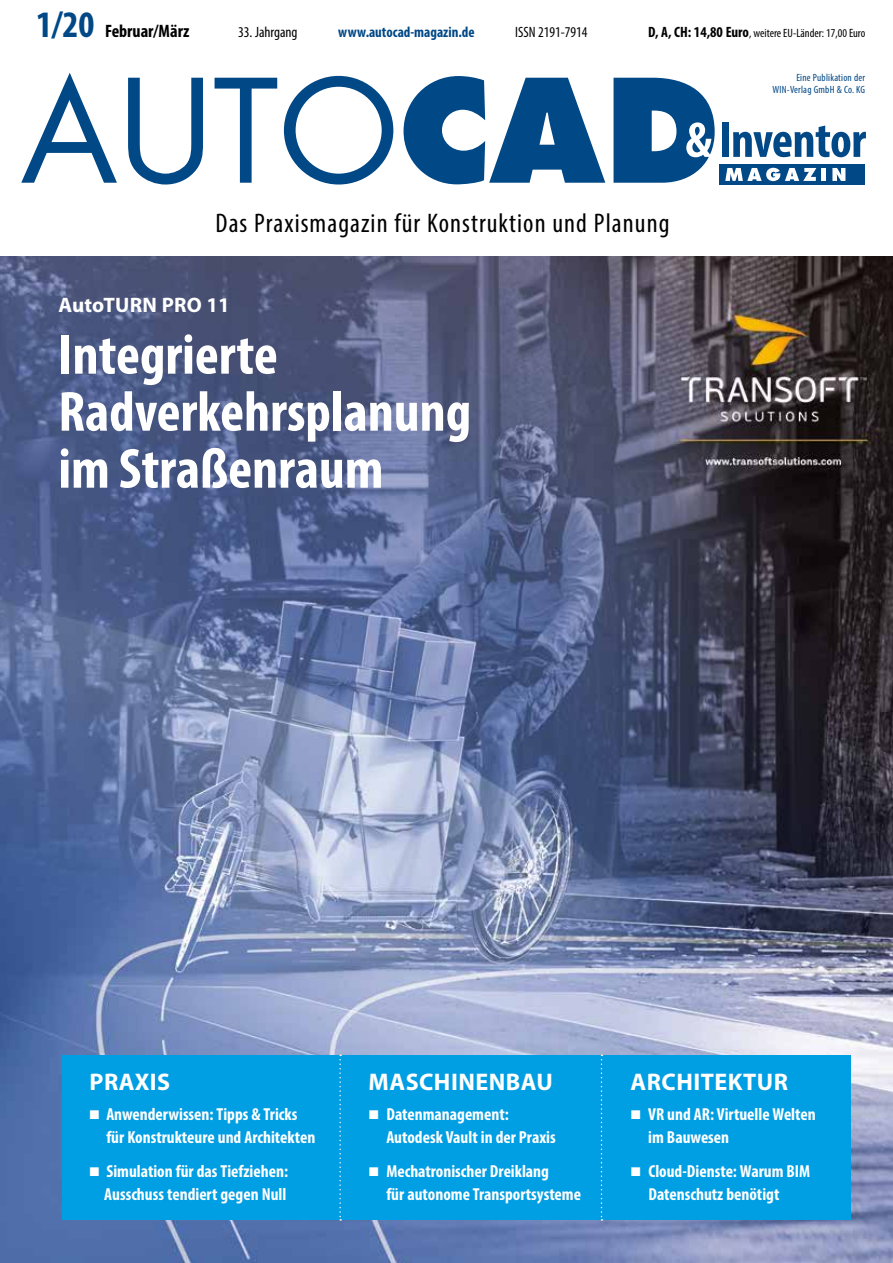
<style>
.page{position:relative;width:893px;height:1263px;background:#fff}
.page>*{position:absolute;margin:0;border:0;box-sizing:border-box;transform-origin:0 0}
.t1{font:700 condensed 57px/57px "Myriad Pro";color:#fff}
.t2{font:700 condensed 50.55px "Myriad Pro";letter-spacing:-.01em;color:#004886}
.t3{font:condensed 27px "Myriad Pro";letter-spacing:.04em;color:#000}
.t4{font:700 24.15px "Myriad Pro";letter-spacing:.02em;color:#fff}
.t5{font:700 21px "Myriad Pro";letter-spacing:.01em;color:#fff}
.t6{font:700 condensed 18px "Myriad Pro";color:#000}
.t7{font:700 condensed 17.4px/22.8px "Myriad Pro";color:#fff}
.t8{font:condensed 15px "Myriad Pro";color:#000}
.t9{font:700 condensed 15px "Myriad Pro";color:#004886}
.t10{font:condensed 12px "Myriad Pro";color:#000}
.t11{font:condensed 10.5px/12.6px "Myriad Pro";letter-spacing:.02em;color:#004886;text-align:right}
.s1{font-size:37.5px;color:#004886}
.s2{font-weight:700;font-size:15px}
.s3{color:#fff}
.s4{font-size:14.7px;color:#009ee3}
</style>
<div class="page">
<img style="left:0;top:256px;width:893px;height:1007px">
<svg style="left:21px;top:73px;width:96px;height:110px"></svg>
<svg style="left:128px;top:78px;width:75px;height:107px"></svg>
<svg style="left:215px;top:78px;width:62px;height:105px"></svg>
<svg style="left:284px;top:76px;width:109px;height:109px"></svg>
<svg style="left:404px;top:76px;width:201px;height:108px"></svg>
<svg style="left:614px;top:78px;width:101px;height:105px"></svg>
<div style="left:720px;top:164px;width:145px;height:20px;background:#004886"></div>
<svg style="left:725px;top:168px;width:91px;height:13px"></svg>
<hr style="left:822px;top:168px;width:4px;height:13px;background:#fff">
<svg style="left:832px;top:168px;width:13px;height:13px"></svg>
<div style="left:62px;top:1055px;width:788px;height:165px;background:#009ee3"></div>
<svg style="left:339px;top:1054px;width:2px;height:166px"></svg>
<svg style="left:601px;top:1054px;width:1px;height:166px"></svg>
<p class="t6" style="left:36px;top:20px;width:155px"><span class="s1">1/20</span> Februar/März</p>
<p class="t8" style="left:238px;top:23px;width:61px">33. Jahrgang</p>
<p class="t9" style="left:338px;top:23px;width:138px">www.autocad-magazin.de</p>
<p class="t8" style="left:515px;top:23px;width:74px">ISSN 2191-7914</p>
<p class="t10" style="left:648px;top:26px;width:219px"><span class="s2">D, A, CH: 14,80 Euro</span>, weitere EU-Länder: 17,00 Euro</p>
<p class="t11" style="left:772px;top:71px;width:94px">Eine Publikation der<br>WIN-Verlag GmbH &amp; Co. KG</p>
<h2 class="t2" style="left:685px;top:108px;width:182px"><span class="s3">&amp;</span> Inventor</h2>
<h3 class="t3" style="left:216px;top:207px;width:455px">Das Praxismagazin für Konstruktion und Planung</h3>
<p class="t5" style="left:58px;top:291px;width:173px">AutoTURN PRO 11</p>
<h1 class="t1" style="left:58px;top:325px;width:414px">Integrierte<br>Radverkehrsplanung im Straßenraum</h1>
<h3 class="t4" style="left:90px;top:1066px;width:82px">PRAXIS</h3>
<p class="t7" style="left:106px;top:1102px;width:210px">Anwenderwissen: Tipps &amp; Tricks für Konstrukteure und Architekten</p>
<p class="t7" style="left:104px;top:1159px;width:185px">Simulation für das Tiefziehen:<br>Ausschuss tendiert gegen Null</p>
<h3 class="t4" style="left:369px;top:1066px;width:186px">MASCHINENBAU</h3>
<p class="t7" style="left:386px;top:1102px;width:187px">Datenmanagement:<br>Autodesk Vault in der Praxis <span class="s4">26</span></p>
<p class="t7" style="left:386px;top:1159px;width:196px">Mechatronischer Dreiklang<br>für autonome Transportsysteme</p>
<h3 class="t4" style="left:631px;top:1066px;width:159px">ARCHITEKTUR</h3>
<p class="t7" style="left:648px;top:1102px;width:169px">VR und AR: Virtuelle Welten im Bauwesen</p>
<p class="t7" style="left:648px;top:1159px;width:163px">Cloud-Dienste: Warum BIM<br>Datenschutz benötigt</p>
</div>
